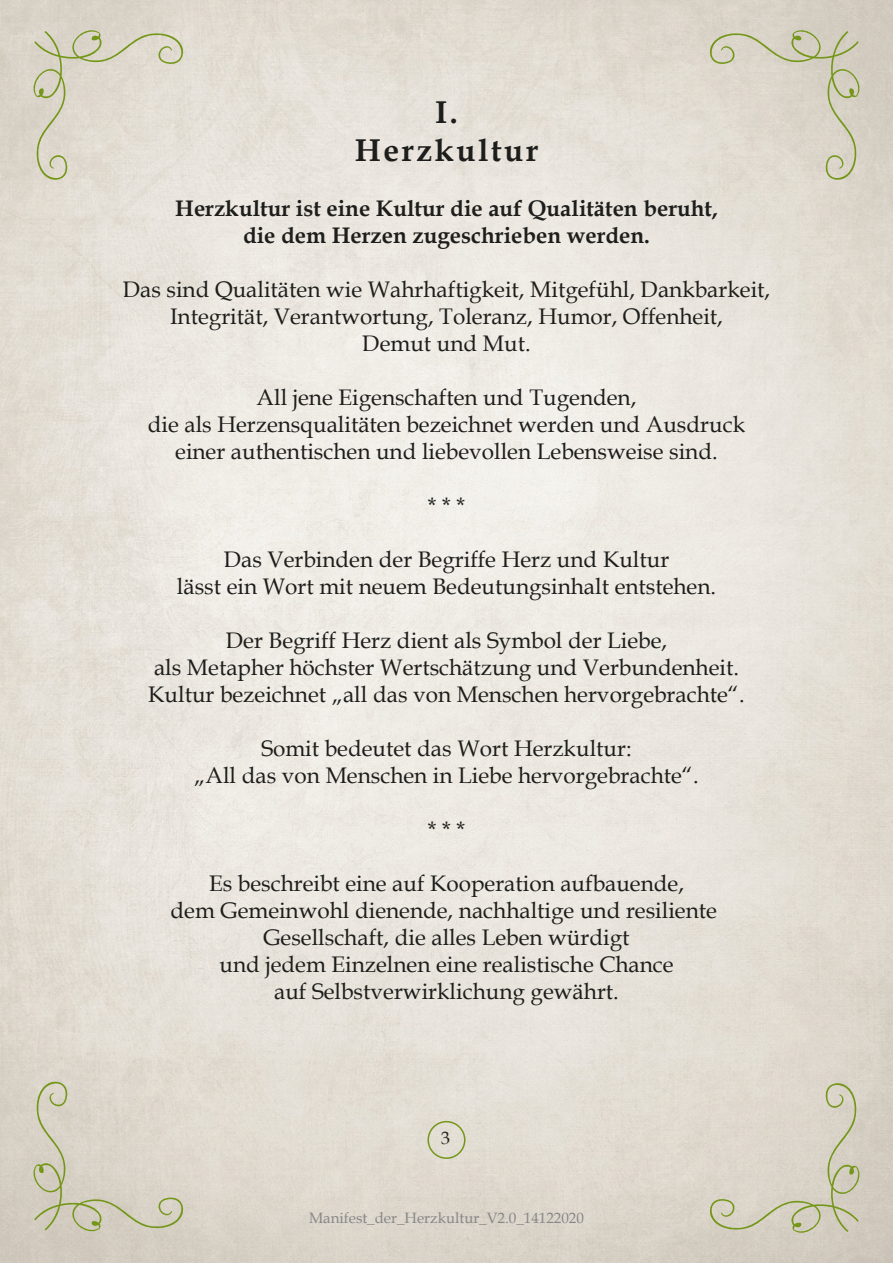
<style>
.page{position:relative;width:893px;height:1263px;background:#fff}
.page>*{position:absolute;margin:0;border:0;box-sizing:border-box;transform-origin:0 0}
.t1{font:700 31.5px/37.8px "Book Antiqua";letter-spacing:.08em;color:#1d1d1b;text-align:center}
.t2{font:22.5px/27px "Book Antiqua";color:#1d1d1b;text-align:center}
.t3{font:700 22.5px/27px "Book Antiqua";color:#1d1d1b;text-align:center}
.t4{font:18px "Book Antiqua";color:#1d1d1b}
.t5{font:15px "Book Antiqua";color:#878787}
</style>
<div class="page">
<img style="left:0;top:0;width:893px;height:1263px">
<div style="left:427px;top:1121px;width:38px;height:38px;border:2px solid #749719;border-radius:50%"></div>
<svg style="left:28px;top:25px;width:156px;height:156px;background:#dad6c7"></svg>
<svg style="left:708px;top:25px;width:156px;height:156px;background:#d6d2c2"></svg>
<svg style="left:28px;top:1080px;width:156px;height:156px;background:#d4cfbf"></svg>
<svg style="left:708px;top:1082px;width:156px;height:156px;background:#d5d0c0"></svg>
<h1 class="t1" style="left:355px;top:93px;width:185px">I.<br>Herzkultur</h1>
<p class="t3" style="left:175px;top:195px;width:544px">Herzkultur ist eine Kultur die auf Qualitäten beruht, die dem Herzen zugeschrieben werden.</p>
<p class="t2" style="left:123px;top:275px;width:649px">Das sind Qualitäten wie Wahrhaftigkeit, Mitgefühl, Dankbarkeit,<br>Integrität, Verantwortung, Toleranz, Humor, Offenheit,<br>Demut und Mut.</p>
<p class="t2" style="left:148px;top:383px;width:599px">All jene Eigenschaften und Tugenden,<br>die als Herzensqualitäten bezeichnet werden und Ausdruck einer authentischen und liebevollen Lebensweise sind.</p>
<p class="t2" style="left:428px;top:491px;width:39px">* * *</p>
<p class="t2" style="left:177px;top:545px;width:541px">Das Verbinden der Begriffe Herz und Kultur<br>lässt ein Wort mit neuem Bedeutungsinhalt entstehen.</p>
<p class="t2" style="left:148px;top:626px;width:598px">Der Begriff Herz dient als Symbol der Liebe,<br>als Metapher höchster Wertschätzung und Verbundenheit.<br>Kultur bezeichnet „all das von Menschen hervorgebrachte“.</p>
<p class="t2" style="left:194px;top:734px;width:506px">Somit bedeutet das Wort Herzkultur:<br>„All das von Menschen in Liebe hervorgebrachte“.</p>
<p class="t2" style="left:428px;top:815px;width:39px">* * *</p>
<p class="t2" style="left:170px;top:869px;width:548px">Es beschreibt eine auf Kooperation aufbauende,<br>dem Gemeinwohl dienende, nachhaltige und resiliente Gesellschaft, die alles Leben würdigt<br>und jedem Einzelnen eine realistische Chance<br>auf Selbstverwirklichung gewährt.</p>
<p class="t4" style="left:441px;top:1126px;width:10px">3</p>
<p class="t5" style="left:309px;top:1207px;width:276px">Manifest_der_Herzkultur_V2.0_14122020</p>
</div>
